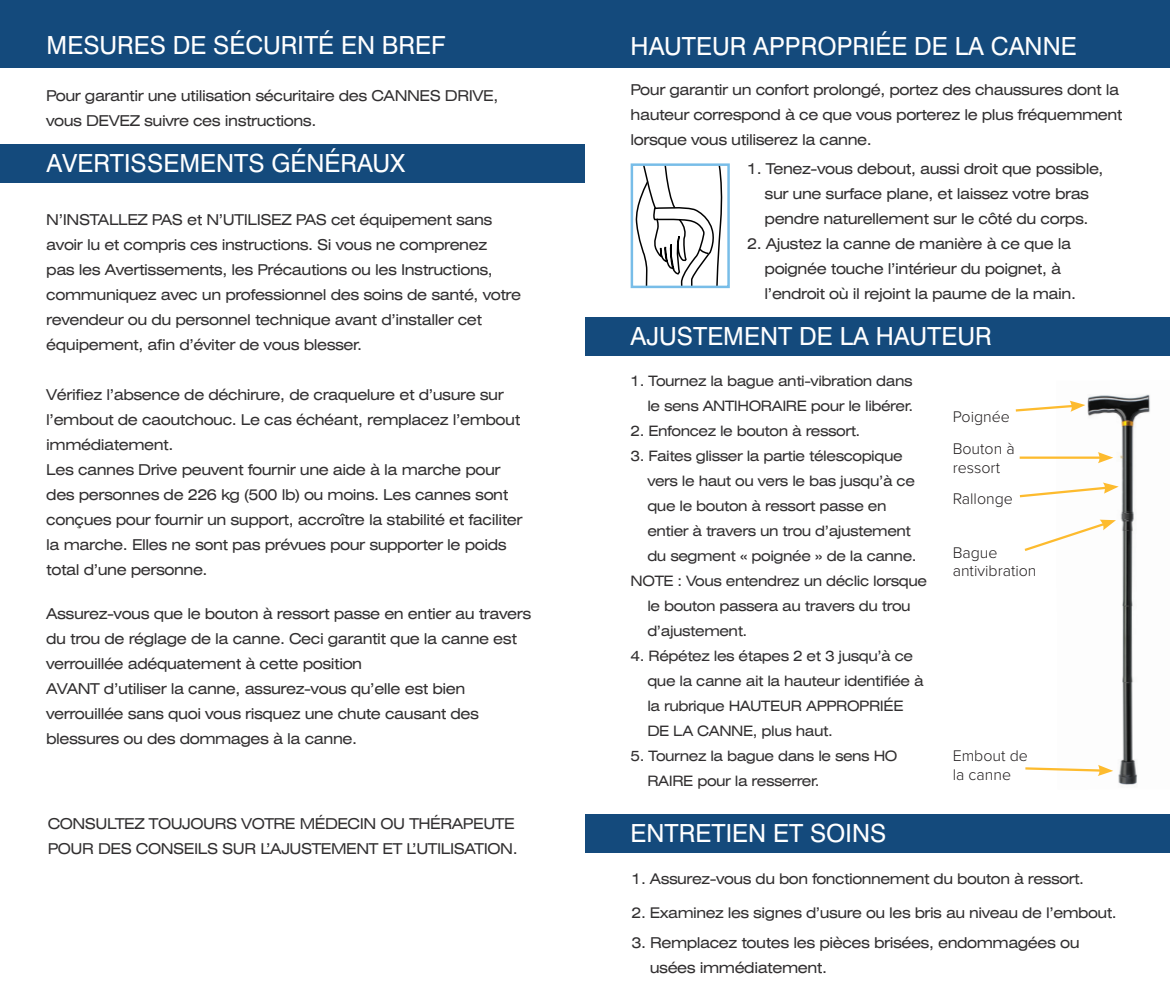
<style>
.page{position:relative;width:1170px;height:990px;background:#fff}
.page>*{position:absolute;margin:0;border:0;box-sizing:border-box;transform-origin:0 0}
.t1{font:25px "Swiss 721 BT";color:#fff}
.t2{font:300 16px/19.2px "Proxima Nova";color:#231f20}
.t3{font:expanded 15px/25px "Swiss 721 BT";letter-spacing:-.03em;color:#312f30}
.t4{font:expanded 14.75px "Swiss 721 BT";letter-spacing:-.03em;color:#312f30}
.t5{font:expanded 14.25px/25px "Swiss 721 BT";letter-spacing:-.03em;color:#312f30}
</style>
<div class="page">
<img style="left:1056px;top:394px;width:94px;height:391px">
<div style="left:0;top:0;width:1170px;height:68px;background:#144a7c"></div>
<svg style="left:1025px;top:765px;width:88px;height:11px"></svg>
<hr style="left:1020px;top:457px;width:82px;height:2px;background:#fdbb2e">
<svg style="left:1098px;top:452px;width:15px;height:11px"></svg>
<svg style="left:1019px;top:483px;width:100px;height:16px"></svg>
<svg style="left:1015px;top:401px;width:70px;height:12px"></svg>
<svg style="left:1024px;top:520px;width:92px;height:33px"></svg>
<div style="left:585px;top:814px;width:585px;height:39px;background:#144a7c"></div>
<div style="left:585px;top:317px;width:585px;height:39px;background:#144a7c"></div>
<div style="left:0;top:144px;width:585px;height:39px;background:#144a7c"></div>
<svg style="left:635px;top:166px;width:88px;height:119px"></svg>
<div style="left:631px;top:163px;width:99px;height:125px;border:2px solid #78bde8"></div>
<p class="t1" style="left:47px;top:30px;width:401px">MESURES DE SÉCURITÉ EN BREF</p>
<p class="t3" style="left:46px;top:83px;width:454px">Pour garantir une utilisation sécuritaire des CANNES DRIVE, vous DEVEZ suivre ces instructions.</p>
<p class="t1" style="left:47px;top:148px;width:360px">AVERTISSEMENTS GÉNÉRAUX</p>
<p class="t3" style="left:46px;top:207px;width:476px">N’INSTALLEZ PAS et N’UTILISEZ PAS cet équipement sans avoir lu et compris ces instructions. Si vous ne comprenez<br>pas les Avertissements, les Précautions ou les Instructions, communiquez avec un professionnel des soins de santé, votre revendeur ou du personnel technique avant d’installer cet équipement, afin d’éviter de vous blesser.</p>
<p class="t3" style="left:46px;top:382px;width:475px">Vérifiez l’absence de déchirure, de craquelure et d’usure sur l’embout de caoutchouc. Le cas échéant, remplacez l’embout immédiatement.</p>
<p class="t3" style="left:46px;top:457px;width:478px">Les cannes Drive peuvent fournir une aide à la marche pour des personnes de 226 kg (500 lb) ou moins. Les cannes sont conçues pour fournir un support, accroître la stabilité et faciliter la marche. Elles ne sont pas prévues pour supporter le poids total d’une personne.</p>
<p class="t3" style="left:46px;top:601px;width:487px">Assurez-vous que le bouton à ressort passe en entier au travers du trou de réglage de la canne. Ceci garantit que la canne est verrouillée adéquatement à cette position</p>
<p class="t3" style="left:46px;top:676px;width:434px">AVANT d’utiliser la canne, assurez-vous qu’elle est bien verrouillée sans quoi vous risquez une chute causant des blessures ou des dommages à la canne.</p>
<p class="t3" style="left:48px;top:811px;width:472px">CONSULTEZ TOUJOURS VOTRE MÉDECIN OU THÉRAPEUTE<br>POUR DES CONSEILS SUR L’AJUSTEMENT ET L’UTILISATION.</p>
<p class="t1" style="left:631px;top:31px;width:448px">HAUTEUR APPROPRIÉE DE LA CANNE</p>
<p class="t3" style="left:631px;top:78px;width:493px">Pour garantir un confort prolongé, portez des chaussures dont la hauteur correspond à ce que vous porterez le plus fréquemment lorsque vous utiliserez la canne.</p>
<p class="t3" style="left:747px;top:156px;width:358px;text-align:center">1. Tenez-vous debout, aussi droit que possible, sur une surface plane, et laissez votre bras pendre naturellement sur le côté du corps.</p>
<p class="t3" style="left:765px;top:231px;width:313px;text-indent:-18px">2. Ajustez la canne de manière à ce que la poignée touche l’intérieur du poignet, à l’endroit où il rejoint la paume de la main.</p>
<p class="t1" style="left:631px;top:321px;width:363px">AJUSTEMENT DE LA HAUTEUR</p>
<p class="t5" style="left:631px;top:368px;width:284px;text-align:right">1. Tournez la bague anti-vibration dans le sens ANTIHORAIRE pour le libérer.</p>
<p class="t5" style="left:631px;top:418px;width:231px">2. Enfoncez le bouton à ressort.</p>
<p class="t5" style="left:647px;top:443px;width:271px;text-indent:-17px">3. Faites glisser la partie télescopique vers le haut ou vers le bas jusqu’à ce que le bouton à ressort passe en entier à travers un trou d’ajustement du segment « poignée » de la canne.</p>
<p class="t5" style="left:647px;top:568px;width:281px;text-indent:-17px">NOTE : Vous entendrez un déclic lorsque le bouton passera au travers du trou d’ajustement.</p>
<p class="t5" style="left:647px;top:643px;width:278px;text-indent:-17px">4. Répétez les étapes 2 et 3 jusqu’à ce que la canne ait la hauteur identifiée à la rubrique HAUTEUR APPROPRIÉE<br>DE LA CANNE, plus haut.</p>
<p class="t5" style="left:647px;top:743px;width:252px;text-indent:-17px">5. Tournez la bague dans le sens HO<br>RAIRE pour la resserrer.</p>
<p class="t1" style="left:631px;top:818px;width:257px">ENTRETIEN ET SOINS</p>
<p class="t2" style="left:953px;top:408px;width:59px">Poignée</p>
<p class="t2" style="left:953px;top:440px;width:64px">Bouton à ressort</p>
<p class="t2" style="left:953px;top:489px;width:62px">Rallonge</p>
<p class="t2" style="left:953px;top:544px;width:85px;line-height:18.2px">Bague antivibration</p>
<p class="t2" style="left:953px;top:747px;width:77px">Embout de la canne</p>
<p class="t4" style="left:632px;top:870px;width:454px">1. Assurez-vous du bon fonctionnement du bouton à ressort.</p>
<p class="t4" style="left:632px;top:904px;width:487px">2. Examinez les signes d’usure ou les bris au niveau de l’embout.</p>
<p class="t3" style="left:632px;top:930px;width:450px">3. Remplacez toutes les pièces brisées, endommagées ou</p>
<p class="t3" style="left:650px;top:955px;width:179px">usées immédiatement.</p>
</div>
